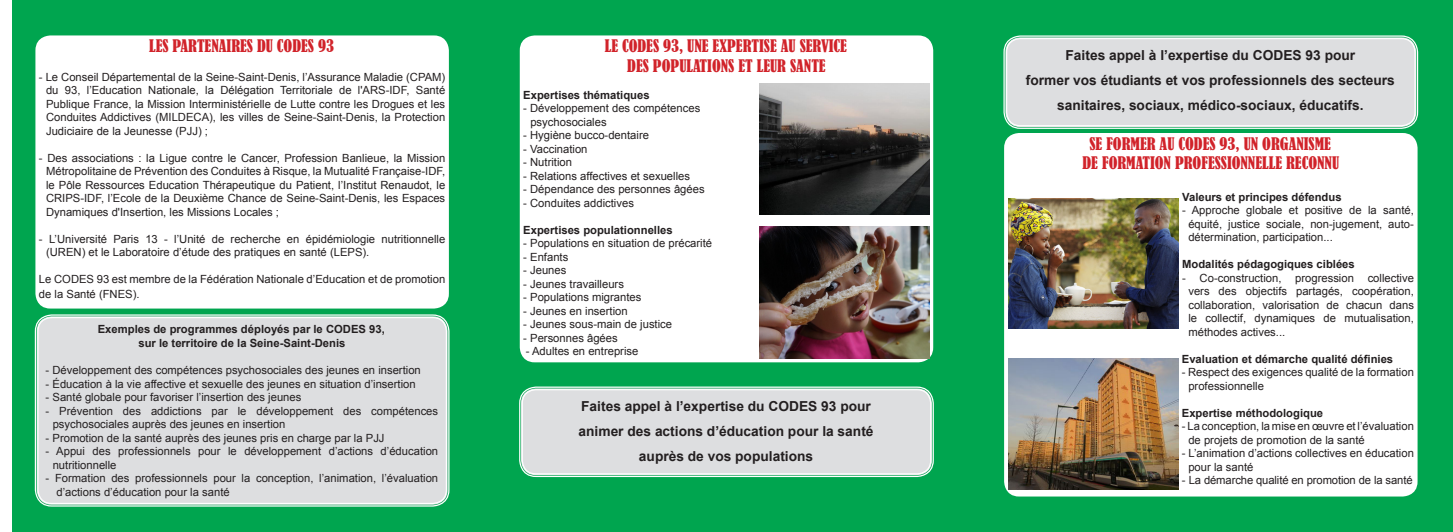
<style>
.page{position:relative;width:1453px;height:532px;background:#fff}
.page>*{position:absolute;margin:0;border:0;box-sizing:border-box;transform-origin:0 0}
.t1{font:condensed 16.25px/19.5px "Bernard";color:#d1232a;text-align:center}
.t2{font:700 13.75px/25px "Arial";color:#231f20;text-align:center}
.t3{font:11.25px/13.5px "Arial";color:#231f20}
.t4{font:700 11.25px/13.5px "Arial";color:#231f20;text-align:center}
</style>
<div class="page">
<div style="left:12px;top:0;width:1441px;height:531px;background:#00a54f"></div>
<div style="left:35px;top:35px;width:414px;height:273px;background:#fff;border-radius:15px"></div>
<div style="left:37px;top:316px;width:411px;height:188px;background:#dddee0;border-radius:15px"></div>
<div style="left:35px;top:314px;width:414px;height:192px;border:1px solid #fff;border-radius:16px"></div>
<div style="left:37px;top:317px;width:410px;height:187px;border:1px solid #fff;border-radius:14px"></div>
<div style="left:520px;top:35px;width:413px;height:327px;background:#fff;border-radius:15px"></div>
<div style="left:521px;top:388px;width:411px;height:87px;background:#dddee0;border-radius:15px"></div>
<div style="left:519px;top:386px;width:415px;height:91px;border:1px solid #fff;border-radius:16px"></div>
<div style="left:522px;top:389px;width:409px;height:85px;border:1px solid #fff;border-radius:14px"></div>
<img style="left:759px;top:227px;width:170px;height:131px">
<div style="left:1004px;top:133px;width:413px;height:363px;background:#fff;border-radius:15px"></div>
<div style="left:1005px;top:37px;width:411px;height:90px;background:#dddee0;border-radius:15px"></div>
<div style="left:1003px;top:35px;width:415px;height:94px;border:1px solid #fff;border-radius:16px"></div>
<div style="left:1006px;top:38px;width:409px;height:88px;border:1px solid #fff;border-radius:14px"></div>
<img style="left:1008px;top:358px;width:170px;height:131px">
<img style="left:1008px;top:198px;width:170px;height:130px">
<img style="left:759px;top:83px;width:170px;height:131px">
<p class="t1" style="left:149px;top:36px;width:186px">LES PARTENAIRES DU CODES 93</p>
<p class="t3" style="left:46px;top:70px;width:401px;text-align:justify;text-indent:-7px">- Le Conseil Départemental de la Seine-Saint-Denis, l’Assurance Maladie (CPAM) du 93, l’Education Nationale, la Délégation Territoriale de l'ARS-IDF, Santé Publique France, la Mission Interministérielle de Lutte contre les Drogues et les Conduites Addictives (MILDECA), les villes de Seine-Saint-Denis, la Protection Judiciaire de la Jeunesse (PJJ) ;</p>
<p class="t3" style="left:46px;top:151px;width:401px;text-align:justify;text-indent:-7px">- Des associations : la Ligue contre le Cancer, Profession Banlieue, la Mission Métropolitaine de Prévention des Conduites à Risque, la Mutualité Française-IDF, le Pôle Ressources Education Thérapeutique du Patient, l’Institut Renaudot, le CRIPS-IDF, l’Ecole de la Deuxième Chance de Seine-Saint-Denis, les Espaces Dynamiques d'Insertion, les Missions Locales ;</p>
<p class="t3" style="left:46px;top:232px;width:401px;text-indent:-7px">- L’Université Paris 13 - l’Unité de recherche en épidémiologie nutritionnelle (UREN) et le Laboratoire d’étude des pratiques en santé (LEPS).</p>
<p class="t3" style="left:39px;top:272px;width:408px;line-height:15px">Le CODES 93 est membre de la Fédération Nationale d’Education et de promotion de la Santé (FNES).</p>
<p class="t4" style="left:98px;top:323px;width:288px">Exemples de programmes déployés par le CODES 93, sur le territoire de la Seine-Saint-Denis</p>
<p class="t3" style="left:46px;top:363px;width:377px">- Développement des compétences psychosociales des jeunes en insertion</p>
<p class="t3" style="left:46px;top:377px;width:371px">- Éducation à la vie affective et sexuelle des jeunes en situation d’insertion</p>
<p class="t3" style="left:46px;top:390px;width:257px">- Santé globale pour favoriser l’insertion des jeunes</p>
<p class="t3" style="left:53px;top:404px;width:387px;text-indent:-7px">- Prévention des addictions par le développement des compétences psychosociales auprès des jeunes en insertion</p>
<p class="t3" style="left:46px;top:431px;width:340px">- Promotion de la santé auprès des jeunes pris en charge par la PJJ</p>
<p class="t3" style="left:53px;top:444px;width:387px;text-indent:-7px">- Appui des professionnels pour le développement d’actions d’éducation nutritionnelle</p>
<p class="t3" style="left:56px;top:471px;width:383px;text-indent:-11px">- Formation des professionnels pour la conception, l’animation, l’évaluation d’actions d’éducation pour la santé</p>
<p class="t1" style="left:605px;top:36px;width:244px">LE CODES 93, UNE EXPERTISE AU SERVICE<br>DES POPULATIONS ET LEUR SANTE</p>
<p class="t4" style="left:523px;top:88px;width:128px">Expertises thématiques</p>
<p class="t3" style="left:530px;top:101px;width:171px;text-indent:-7px">- Développement des compétences psychosociales</p>
<p class="t3" style="left:523px;top:128px;width:127px">- Hygiène bucco-dentaire</p>
<p class="t3" style="left:523px;top:142px;width:66px">- Vaccination</p>
<p class="t3" style="left:523px;top:155px;width:50px">- Nutrition</p>
<p class="t3" style="left:523px;top:169px;width:168px">- Relations affectives et sexuelles</p>
<p class="t3" style="left:523px;top:182px;width:183px">- Dépendance des personnes âgées</p>
<p class="t3" style="left:523px;top:196px;width:112px">- Conduites addictives</p>
<p class="t4" style="left:523px;top:223px;width:151px">Expertises populationnelles</p>
<p class="t3" style="left:523px;top:236px;width:190px">- Populations en situation de précarité</p>
<p class="t3" style="left:523px;top:250px;width:47px">- Enfants</p>
<p class="t3" style="left:523px;top:263px;width:45px">- Jeunes</p>
<p class="t3" style="left:523px;top:277px;width:102px">- Jeunes travailleurs</p>
<p class="t3" style="left:523px;top:290px;width:120px">- Populations migrantes</p>
<p class="t3" style="left:523px;top:304px;width:106px">- Jeunes en insertion</p>
<p class="t3" style="left:523px;top:317px;width:150px">- Jeunes sous-main de justice</p>
<p class="t3" style="left:523px;top:331px;width:96px">- Personnes âgées</p>
<p class="t3" style="left:526px;top:344px;width:114px">- Adultes en entreprise</p>
<p class="t2" style="left:578px;top:394px;width:296px">Faites appel à l’expertise du CODES 93 pour animer des actions d’éducation pour la santé auprès de vos populations</p>
<p class="t2" style="left:1026px;top:43px;width:371px">Faites appel à l’expertise du CODES 93 pour<br>former vos étudiants et vos professionnels des secteurs sanitaires, sociaux, médico-sociaux, éducatifs.</p>
<p class="t1" style="left:1082px;top:134px;width:258px">SE FORMER AU CODES 93, UN ORGANISME<br>DE FORMATION PROFESSIONNELLE RECONNU</p>
<p class="t4" style="left:1182px;top:190px;width:161px">Valeurs et principes défendus</p>
<p class="t3" style="left:1188px;top:203px;width:227px;text-align:justify;text-indent:-6px">- Approche globale et positive de la santé, équité, justice sociale, non-jugement, auto&shy;détermination, participation...</p>
<p class="t4" style="left:1182px;top:258px;width:174px">Modalités pédagogiques ciblées</p>
<p class="t3" style="left:1188px;top:271px;width:227px;text-align:justify;text-indent:-6px">- Co-construction, progression collective vers des objectifs partagés, coopération, collaboration, valorisation de chacun dans le collectif, dynamiques de mutualisation, méthodes actives...</p>
<p class="t4" style="left:1182px;top:352px;width:213px">Evaluation et démarche qualité définies</p>
<p class="t3" style="left:1188px;top:365px;width:227px;text-indent:-6px">- Respect des exigences qualité de la formation professionnelle</p>
<p class="t4" style="left:1182px;top:406px;width:143px">Expertise méthodologique</p>
<p class="t3" style="left:1188px;top:419px;width:227px;text-indent:-6px">- La conception, la mise en œuvre et l’évaluation de projets de promotion de la santé</p>
<p class="t3" style="left:1188px;top:446px;width:227px;text-indent:-6px">- L’animation d’actions collectives en éducation pour la santé</p>
<p class="t3" style="left:1182px;top:473px;width:232px">- La démarche qualité en promotion de la santé</p>
</div>
